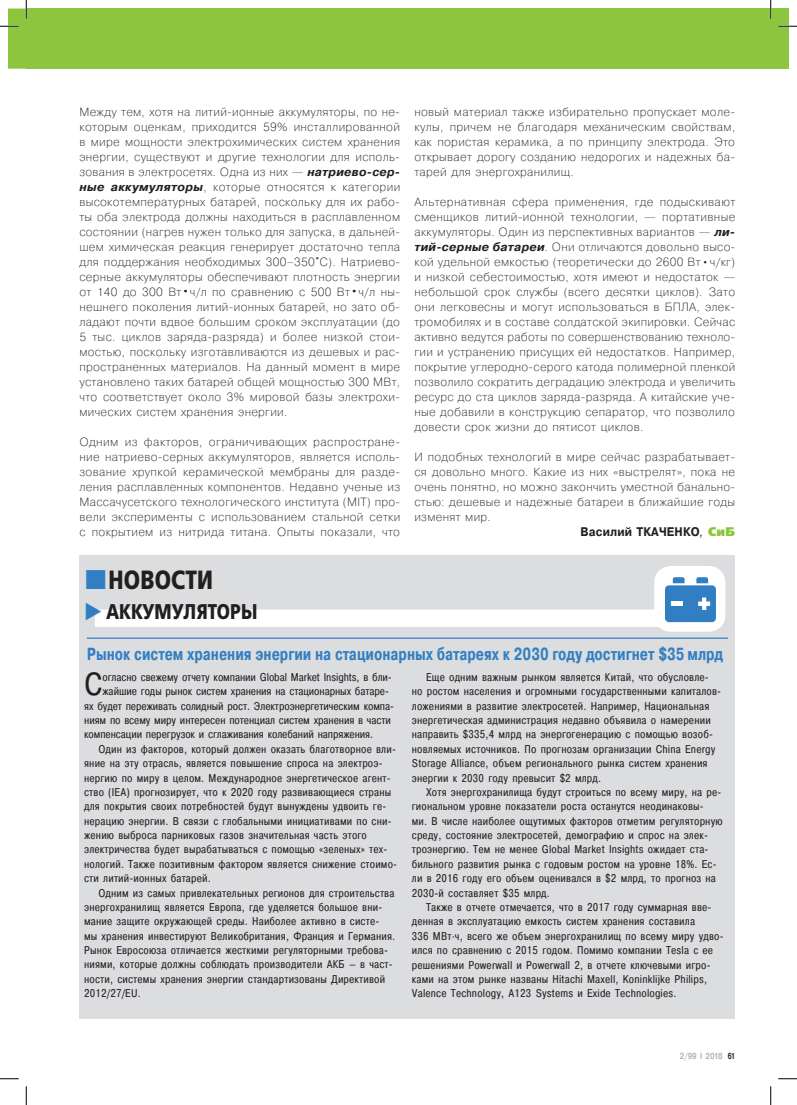
<style>
.page{position:relative;width:797px;height:1105px;background:#fff}
.page>*{position:absolute;margin:0;border:0;box-sizing:border-box;transform-origin:0 0}
.t1{font:31.75px "Pragmatica Cond";color:#231f20}
.t2{font:700 26.25px "Free Set";letter-spacing:.01em;color:#231f20;scale:.8 1}
.t3{font:700 21.25px "Free Set";letter-spacing:.01em;color:#231f20;scale:.8 1}
.t4{font:700 17.5px "Pragmatica Cond";color:#317fc2;scale:.89 1}
.t5{font:700 12.5px "Pragmatica";letter-spacing:.015em;color:#231f20;scale:.9 1}
.t6{font:200 11.88px/15px "Pragmatica";letter-spacing:.025em;color:#231f20;text-align:justify}
.t7{font:11.25px/14.4px "Pragmatica Cond";letter-spacing:.015em;color:#231f20}
.t8{font:11.25px "Pragmatica Cond";letter-spacing:-.005em;color:#231f20}
.t9{font:700 8.75px "Pragmatica";letter-spacing:-.05em;color:#b2b3b7;scale:.8 1}
.s1{font-weight:700;font-style:italic}
.s2{font-weight:500;font-size:11.25px}
.s3{color:#317fc2}
.s4{font-family:"School";font-weight:400}
.s5{font-weight:400;font-style:italic}
.s6{font-family:"Free Set";font-weight:800;color:#8bc63e}
.s7{color:#231f20}
</style>
<div class="page">
<div style="left:26px;top:9px;width:762px;height:60px;background:#8bc63e"></div>
<div style="left:79px;top:555px;width:656px;height:463px;background:#dcdddf"></div>
<div style="left:95px;top:609px;width:614px;height:18px;background:#fff"></div>
<div style="left:656px;top:568px;width:67px;height:62px;background:#fff;border-radius:15px"></div>
<div style="left:654px;top:566px;width:71px;height:66px;border:4px solid #fff;border-radius:15px"></div>
<hr style="left:87px;top:637px;width:641px;height:2px;background:#317fc2">
<svg style="left:665px;top:577px;width:51px;height:45px"></svg>
<svg style="left:0;top:1078px;width:19px;height:1px"></svg>
<svg style="left:778px;top:1078px;width:19px;height:1px"></svg>
<svg style="left:0;top:0;width:27px;height:69px"></svg>
<svg style="left:25px;top:1086px;width:2px;height:19px"></svg>
<svg style="left:79px;top:0;width:718px;height:69px"></svg>
<svg style="left:770px;top:1086px;width:1px;height:19px"></svg>
<p class="t6" style="left:79px;top:104px;width:322px">Между тем, хотя на литий-ионные аккумуляторы, по не&shy;которым оценкам, приходится 59% инсталлированной в мире мощности электрохимических систем хранения энергии, существуют и другие технологии для исполь&shy;зования в электросетях. Одна из них — <span class="s1">натриево-сер&shy;ные аккумуляторы</span>, которые относятся к категории высокотемпературных батарей, поскольку для их рабо&shy;ты оба электрода должны находиться в расплавленном состоянии (нагрев нужен только для запуска, в дальней&shy;шем химическая реакция генерирует достаточно тепла для поддержания необходимых 300–350<span class="s2">°</span>С). Натриево&shy;серные аккумуляторы обеспечивают плотность энергии от 140 до 300 Вт<span class="s2">•</span>ч/л по сравнению с 500 Вт<span class="s2">•</span>ч/л ны&shy;нешнего поколения литий-ионных батарей, но зато об&shy;ладают почти вдвое большим сроком эксплуатации (до 5 тыс. циклов заряда-разряда) и более низкой стои&shy;мостью, поскольку изготавливаются из дешевых и рас&shy;пространенных материалов. На данный момент в мире установлено таких батарей общей мощностью 300 МВт, что соответствует около 3% мировой базы электрохи&shy;мических систем хранения энергии.</p>
<p class="t6" style="left:79px;top:434px;width:322px">Одним из факторов, ограничивающих распростране&shy;ние натриево-серных аккумуляторов, является исполь&shy;зование хрупкой керамической мембраны для разде&shy;ления расплавленных компонентов. Недавно ученые из Массачусетского технологического института (MIT) про&shy;вели эксперименты с использованием стальной сетки с покрытием из нитрида титана. Опыты показали, что</p>
<h2 class="t2" style="left:109px;top:564px;width:132px">новости</h2>
<h3 class="t3" style="left:84px;top:599px;width:218px"><span class="s3">◆</span> Аккумуляторы</h3>
<p class="t6" style="left:414px;top:104px;width:322px">новый материал также избирательно пропускает моле&shy;кулы, причем не благодаря механическим свойствам, как пористая керамика, а по принципу электрода. Это открывает дорогу созданию недорогих и надежных ба&shy;тарей для энергохранилищ.</p>
<p class="t6" style="left:414px;top:194px;width:322px">Альтернативная сфера применения, где подыскивают сменщиков литий-ионной технологии, — портативные аккумуляторы. Один из перспективных вариантов — <span class="s1">ли&shy;тий-серные батареи</span>. Они отличаются довольно высо&shy;кой удельной емкостью (теоретически до 2600 Вт<span class="s4">•</span>ч/кг) и низкой себестоимостью, хотя имеют и недостаток — небольшой срок службы (всего десятки циклов). Зато они легковесны и могут использоваться в БПЛА, элек&shy;тромобилях и в составе солдатской экипировки. Сейчас активно ведутся работы по совершенствованию техноло&shy;гии и устранению присущих ей недостатков. Например, покрытие углеродно-серого катода полимерной пленкой позволило сократить деградацию электрода и увеличить ресурс до ста циклов заряда-разряда. А китайские уче&shy;ные добавили в конструкцию сепаратор, что позволило довести срок жизни до пятисот циклов.</p>
<p class="t6" style="left:414px;top:449px;width:322px">И подобных технологий в мире сейчас разрабатывает&shy;ся довольно много. Какие из них «выстрелят», пока не очень понятно, но можно закончить уместной банально&shy;стью: дешевые и надежные батареи в ближайшие годы изменят мир.</p>
<p class="t5" style="left:580px;top:524px;width:173px">Василий ТКАЧЕНКО<span class="s5">,</span> <span class="s6">СиБ</span></p>
<h3 class="t4" style="left:87px;top:643px;width:716px">Рынок систем хранения энергии на стационарных батареях к 2030 году достигнет $35 млрд</h3>
<h1 class="t1" style="left:84px;top:665px;width:20px">С</h1>
<p class="t8" style="left:102px;top:670px;width:291px">огласно свежему отчету компании Global Market Insights, в бли-</p>
<p class="t8" style="left:102px;top:684px;width:288px">жайшие годы рынок систем хранения на стационарных батаре-</p>
<p class="t8" style="left:84px;top:699px;width:311px">ях будет переживать солидный рост. Электроэнергетическим компа-</p>
<p class="t8" style="left:84px;top:713px;width:308px">ниям по всему миру интересен потенциал систем хранения в части</p>
<p class="t8" style="left:84px;top:727px;width:290px">компенсации перегрузок и сглаживания колебаний напряжения.</p>
<p class="t7" style="left:98px;top:742px;width:299px">Один из факторов, который должен оказать благотворное вли-</p>
<p class="t7" style="left:84px;top:756px;width:300px">яние на эту отрасль, является повышение спроса на электроэ-</p>
<p class="t7" style="left:84px;top:770px;width:308px">нергию по миру в целом. Международное энергетическое агент-</p>
<p class="t7" style="left:84px;top:785px;width:309px">ство (IEA) прогнозирует, что к 2020 году развивающиеся страны</p>
<p class="t7" style="left:84px;top:799px;width:303px">для покрытия своих потребностей будут вынуждены удвоить ге-</p>
<p class="t7" style="left:84px;top:813px;width:309px">нерацию энергии. В связи с глобальными инициативами по сни-</p>
<p class="t7" style="left:84px;top:828px;width:284px">жению выброса парниковых газов значительная часть этого</p>
<p class="t7" style="left:84px;top:842px;width:305px">электричества будет вырабатываться с помощью «зеленых» тех-</p>
<p class="t7" style="left:84px;top:857px;width:314px">нологий. Также позитивным фактором является снижение стоимо-</p>
<p class="t7" style="left:84px;top:871px;width:128px">сти литий-ионных батарей.</p>
<p class="t7" style="left:98px;top:885px;width:298px">Одним из самых привлекательных регионов для строительства</p>
<p class="t7" style="left:84px;top:900px;width:299px">энергохранилищ является Европа, где уделяется большое вни-</p>
<p class="t7" style="left:84px;top:914px;width:296px">мание защите окружающей среды. Наиболее активно в систе-</p>
<p class="t7" style="left:84px;top:928px;width:313px">мы хранения инвестируют Великобритания, Франция и Германия.</p>
<p class="t7" style="left:84px;top:943px;width:305px">Рынок Евросоюза отличается жесткими регуляторными требова-</p>
<p class="t7" style="left:84px;top:957px;width:310px">ниями, которые должны соблюдать производители АКБ — в част-</p>
<p class="t7" style="left:84px;top:972px;width:302px">ности, системы хранения энергии стандартизованы Директивой</p>
<p class="t7" style="left:84px;top:986px;width:58px">2012/27/EU.</p>
<p class="t7" style="left:412px;top:670px;width:311px;text-indent:14px">Еще одним важным рынком является Китай, что обусловле&shy;но ростом населения и огромными государственными капиталов&shy;ложениями в развитие электросетей. Например, Национальная энергетическая администрация недавно объявила о намерении направить $335,4 млрд на энергогенерацию с помощью возоб&shy;новляемых источников. По прогнозам организации China Energy Storage Alliance, объем регионального рынка систем хранения энергии к 2030 году превысит $2 млрд.</p>
<p class="t7" style="left:412px;top:785px;width:312px;text-indent:14px">Хотя энергохранилища будут строиться по всему миру, на ре&shy;гиональном уровне показатели роста останутся неодинаковы-<br>ми. В числе наиболее ощутимых факторов отметим регуляторную среду, состояние электросетей, демографию и спрос на элек&shy;троэнергию. Тем не менее Global Market Insights ожидает ста&shy;бильного развития рынка с годовым ростом на уровне 18%. Ес&shy;ли в 2016 году его объем оценивался в $2 млрд, то прогноз на 2030-й составляет $35 млрд.</p>
<p class="t7" style="left:412px;top:900px;width:313px;text-indent:14px">Также в отчете отмечается, что в 2017 году суммарная вве&shy;денная в эксплуатацию емкость систем хранения составила<br>336 МВт·ч, всего же объем энергохранилищ по всему миру удво&shy;ился по сравнению с 2015 годом. Помимо компании Tesla с ее решениями Powerwall и Powerwall 2, в отчете ключевыми игро&shy;ками на этом рынке названы Hitachi Maxell, Koninklijke Philips, Valence Technology, A123 Systems и Exide Technologies.</p>
<p class="t9" style="left:680px;top:1050px;width:71px">2/99 I 2018 <span class="s7">61</span></p>
</div>
